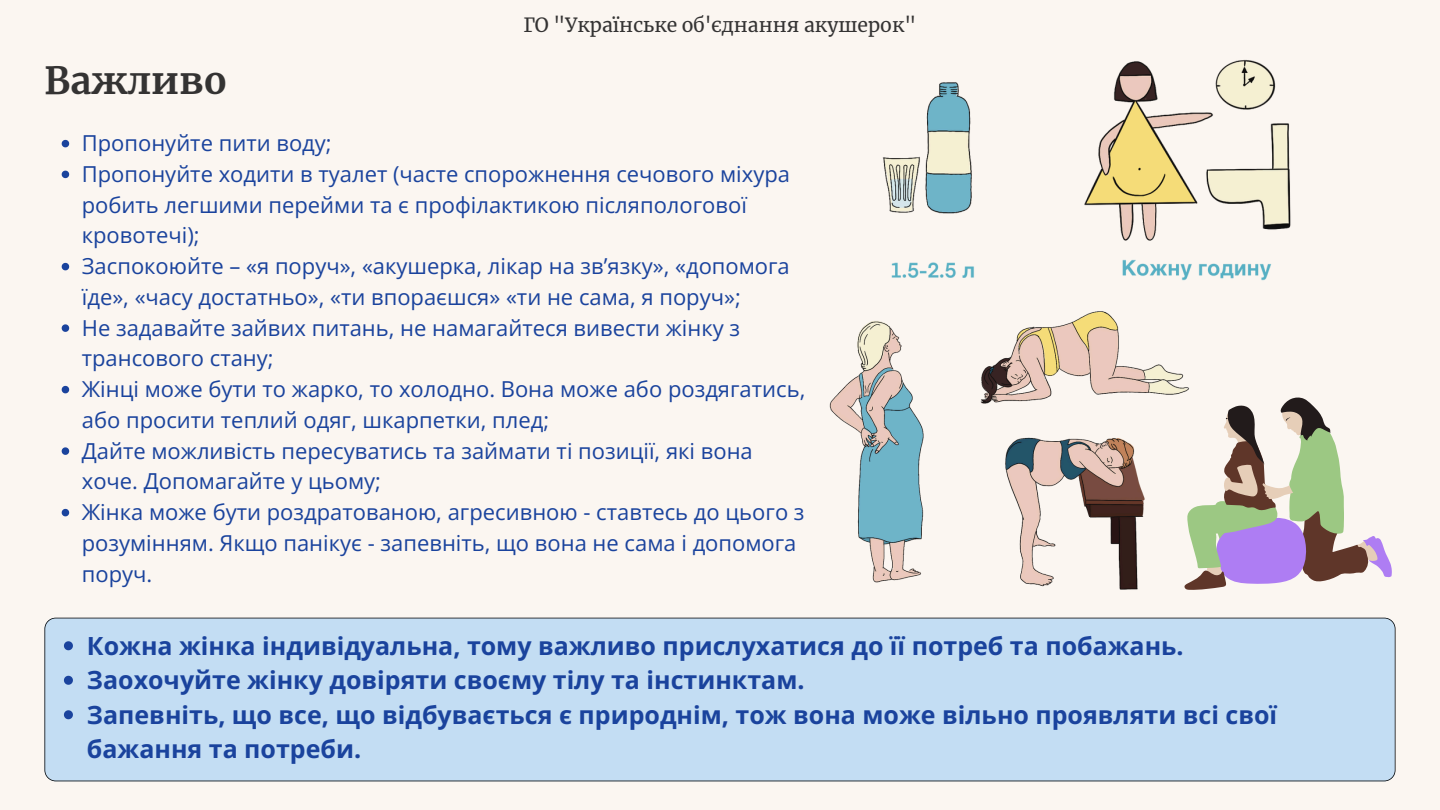
<style>
.page{position:relative;width:1440px;height:810px;background:#fbf6f1}
.page>*{position:absolute;margin:0;border:0;box-sizing:border-box;transform-origin:0 0}
.t1{font:700 37px "Merriweather";color:#343333}
.t2{font:700 25px/34.5px "Open Sans";color:#1a439d}
.t3{font:22px/30.8px "Open Sans";color:#1a439d}
.t4{font:19.4px "Merriweather";color:#343333}
</style>
<div class="page">
<img style="left:882px;top:59px;width:409px;height:222px">
<svg style="left:62px;top:140px;width:7px;height:7px"></svg>
<svg style="left:62px;top:171px;width:7px;height:7px"></svg>
<svg style="left:62px;top:263px;width:7px;height:7px"></svg>
<svg style="left:62px;top:324px;width:7px;height:8px"></svg>
<svg style="left:62px;top:386px;width:7px;height:7px"></svg>
<svg style="left:62px;top:447px;width:7px;height:8px"></svg>
<svg style="left:62px;top:509px;width:7px;height:7px"></svg>
<div style="left:44px;top:618px;width:1352px;height:163px;background:#c3ddf3"></div>
<img style="left:829px;top:321px;width:95px;height:262px">
<img style="left:981px;top:311px;width:208px;height:86px">
<img style="left:980px;top:397px;width:165px;height:193px">
<svg style="left:1184px;top:397px;width:208px;height:193px"></svg>
<svg style="left:64px;top:641px;width:9px;height:9px"></svg>
<svg style="left:64px;top:676px;width:9px;height:9px"></svg>
<svg style="left:64px;top:710px;width:9px;height:9px"></svg>
<p class="t1" style="left:44px;top:57px;width:184px">Важливо</p>
<p class="t4" style="left:524px;top:13px;width:394px">ГО "Українське об'єднання акушерок"</p>
<p class="t3" style="left:82px;top:127px;width:251px">Пропонуйте пити воду;</p>
<h1 class="t3" style="left:82px;top:158px;width:710px">Пропонуйте ходити в туалет (часте спорожнення сечового міхура робить легшими перейми та є профілактикою післяпологової кровотечі);</h1>
<p class="t3" style="left:82px;top:250px;width:710px">Заспокоюйте – «я поруч», «акушерка, лікар на зв’язку», «допомога їде», «часу достатньо», «ти впораєшся» «ти не сама, я поруч»;</p>
<p class="t3" style="left:82px;top:312px;width:660px">Не задавайте зайвих питань, не намагайтеся вивести жінку з трансового стану;</p>
<p class="t3" style="left:82px;top:373px;width:725px">Жінці може бути то жарко, то холодно. Вона може або роздягатись, або просити теплий одяг, шкарпетки, плед;</p>
<p class="t3" style="left:82px;top:435px;width:673px">Дайте можливість пересуватись та займати ті позиції, які вона хоче. Допомагайте у цьому;</p>
<p class="t3" style="left:82px;top:496px;width:724px">Жінка може бути роздратованою, агресивною - ставтесь до цього з розумінням. Якщо панікує - запевніть, що вона не сама і допомога поруч.</p>
<p class="t2" style="left:87px;top:628px;width:1098px">Кожна жінка індивідуальна, тому важливо прислухатися до її потреб та побажань.</p>
<p class="t2" style="left:87px;top:662px;width:719px">Заохочуйте жінку довіряти своєму тілу та інстинктам.</p>
<p class="t2" style="left:87px;top:697px;width:1192px">Запевніть, що все, що відбувається є природнім, тож вона може вільно проявляти всі свої бажання та потреби.</p>
</div>
